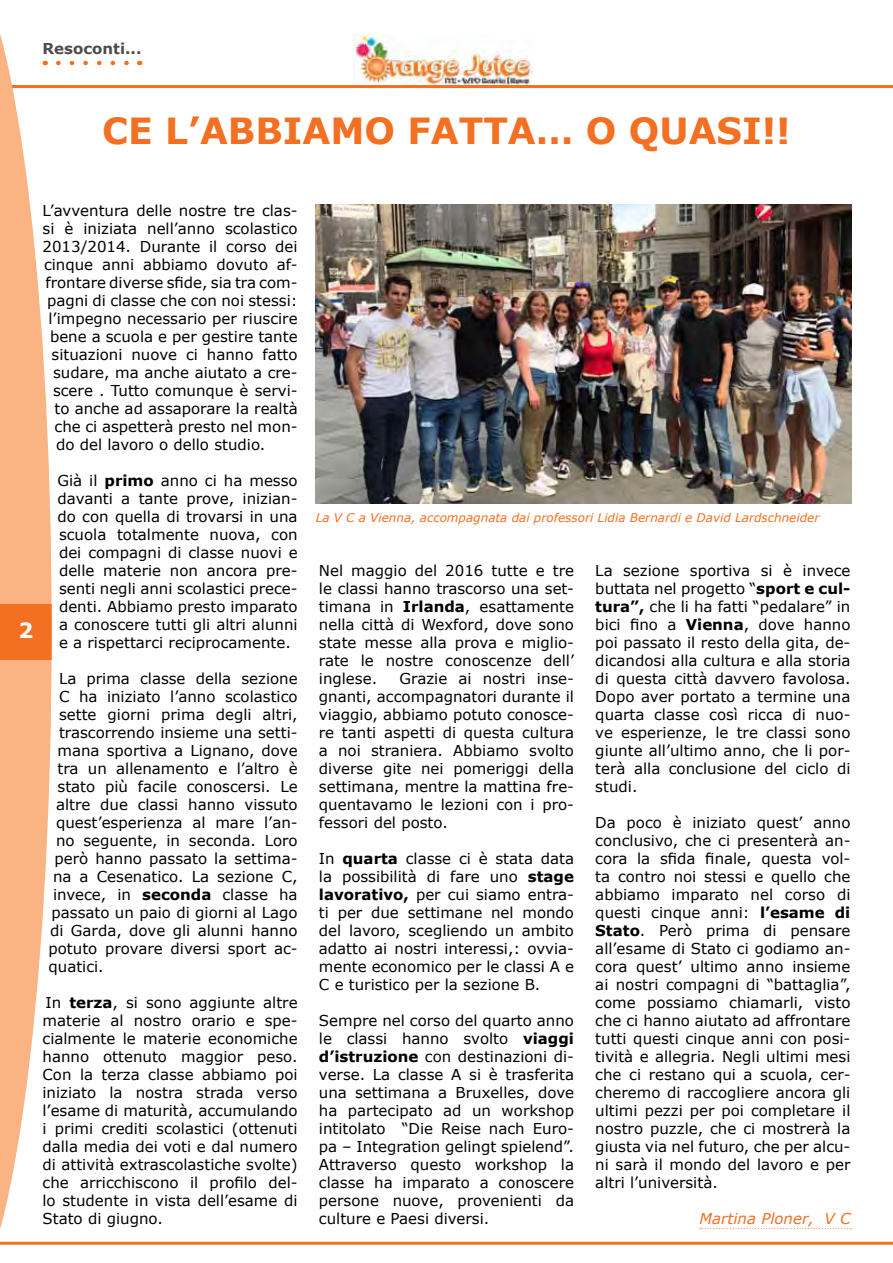
<style>
.page{position:relative;width:893px;height:1263px;background:#fff}
.page>*{position:absolute;margin:0;border:0;box-sizing:border-box;transform-origin:0 0}
.t1{font:700 36px "Verdana";color:#f36f21}
.t2{font:700 21px "Verdana";color:#fff}
.t3{font:15px/18px "Verdana";color:#000;text-align:justify}
.t4{font:italic 15px "Verdana";color:#f36f21}
.t5{font:700 15px "Verdana";color:#4d4d4f}
.t6{font:italic 12px "Verdana";color:#f36f21}
.s1{font-weight:700}
</style>
<div class="page">
<img style="left:354px;top:34px;width:178px;height:55px">
<hr style="left:0;top:85px;width:893px;height:3px;background:#f36f21">
<hr style="left:0;top:1242px;width:893px;height:3px;background:#f36f21">
<svg style="left:0;top:34px;width:52px;height:1211px;fill:#fab383"></svg>
<div style="left:0;top:604px;width:52px;height:55px;background:#f36f21"></div>
<svg style="left:58px;top:61px;width:71px;height:4px"></svg>
<svg style="left:700px;top:1228px;width:151px;height:1px"></svg>
<img style="left:316px;top:204px;width:535px;height:299px">
<p class="t5" style="left:43px;top:38px;width:100px">Resoconti...</p>
<h1 class="t1" style="left:102px;top:105px;width:127px">Ce l’abbiamo</h1>
<h1 class="t1" style="left:407px;top:105px;width:26px">fatta</h1>
<h1 class="t1" style="left:536px;top:105px;width:178px">… o quasi</h1>
<h1 class="t1" style="left:762px;top:105px;width:30px">!!</h1>
<h2 class="t2" style="left:18px;top:616px;width:16px">2</h2>
<p class="t3" style="left:43px;top:201px;width:257px">L’avventura delle nostre tre clas-</p>
<p class="t3" style="left:43px;top:219px;width:257px">si è iniziata nell’anno scolastico</p>
<p class="t3" style="left:43px;top:237px;width:257px">2013/2014. Durante il corso dei</p>
<p class="t3" style="left:44px;top:255px;width:255px">cinque anni abbiamo dovuto af-</p>
<p class="t3" style="left:46px;top:273px;width:254px">frontare diverse sfide, sia tra com-</p>
<p class="t3" style="left:47px;top:291px;width:252px">pagni di classe che con noi stessi:</p>
<p class="t3" style="left:49px;top:309px;width:251px">l’impegno necessario per riuscire</p>
<p class="t3" style="left:50px;top:327px;width:249px">bene a scuola e per gestire tante</p>
<p class="t3" style="left:52px;top:345px;width:248px">situazioni nuove ci hanno fatto</p>
<p class="t3" style="left:53px;top:363px;width:246px">sudare, ma anche aiutato a cre-</p>
<p class="t3" style="left:53px;top:381px;width:246px">scere . Tutto comunque è servi-</p>
<p class="t3" style="left:55px;top:399px;width:245px">to anche ad assaporare la realtà</p>
<p class="t3" style="left:55px;top:417px;width:245px">che ci aspetterà presto nel mon-</p>
<p class="t3" style="left:56px;top:435px;width:211px">do del lavoro o dello studio.</p>
<p class="t3" style="left:58px;top:471px;width:242px">Già il <span class="s1">primo</span> anno ci ha messo davanti a tante prove, inizian&shy;do con quella di trovarsi in una scuola totalmente nuova, con dei compagni di classe nuovi e delle materie non ancora pre&shy;senti negli anni scolastici prece&shy;denti. Abbiamo presto imparato a conoscere tutti gli altri alunni e a rispettarci reciprocamente.</p>
<p class="t3" style="left:59px;top:669px;width:240px">La prima classe della sezione</p>
<p class="t3" style="left:59px;top:687px;width:240px">C ha iniziato l’anno scolastico</p>
<p class="t3" style="left:59px;top:705px;width:240px">sette giorni prima degli altri,</p>
<p class="t3" style="left:59px;top:723px;width:240px">trascorrendo insieme una setti-</p>
<p class="t3" style="left:58px;top:741px;width:242px">mana sportiva a Lignano, dove</p>
<p class="t3" style="left:58px;top:759px;width:242px">tra un allenamento e l’altro è</p>
<p class="t3" style="left:58px;top:777px;width:242px">stato più facile conoscersi. Le</p>
<p class="t3" style="left:56px;top:795px;width:243px">altre due classi hanno vissuto</p>
<p class="t3" style="left:56px;top:813px;width:243px">quest’esperienza al mare l’an-</p>
<p class="t3" style="left:56px;top:831px;width:243px">no seguente, in seconda. Loro</p>
<p class="t3" style="left:55px;top:849px;width:245px">però hanno passato la settima-</p>
<p class="t3" style="left:53px;top:867px;width:246px">na a Cesenatico. La sezione C,</p>
<p class="t3" style="left:53px;top:885px;width:246px">invece, in <span class="s1">seconda</span> classe ha</p>
<p class="t3" style="left:52px;top:903px;width:248px">passato un paio di giorni al Lago</p>
<p class="t3" style="left:50px;top:921px;width:249px">di Garda, dove gli alunni hanno</p>
<p class="t3" style="left:49px;top:939px;width:251px">potuto provare diversi sport ac-</p>
<p class="t3" style="left:49px;top:957px;width:57px">quatici.</p>
<p class="t3" style="left:43px;top:993px;width:257px">In <span class="s1">terza</span>, si sono aggiunte altre materie al nostro orario e spe&shy;cialmente le materie economiche hanno ottenuto maggior peso.<br>Con la terza classe abbiamo poi iniziato la nostra strada verso l’esame di maturità, accumulando i primi crediti scolastici (ottenuti dalla media dei voti e dal numero di attività extrascolastiche svolte) che arricchiscono il profilo del&shy;lo studente in vista dell’esame di Stato di giugno.</p>
<p class="t6" style="left:316px;top:509px;width:505px">La V C a Vienna, accompagnata dai professori Lidia Bernardi e David Lardschneider</p>
<p class="t3" style="left:319px;top:561px;width:257px">Nel maggio del 2016 tutte e tre le classi hanno trascorso una set&shy;timana in <span class="s1">Irlanda</span>, esattamente nella città di Wexford, dove sono state messe alla prova e miglio&shy;rate le nostre conoscenze dell’ inglese.</p>
<p class="t3" style="left:319px;top:669px;width:257px;text-indent:81px">Grazie ai nostri inse&shy;gnanti, accompagnatori durante il viaggio, abbiamo potuto conosce&shy;re tanti aspetti di questa cultura a noi straniera. Abbiamo svolto diverse gite nei pomeriggi della settimana, mentre la mattina fre&shy;quentavamo le lezioni con i pro&shy;fessori del posto.</p>
<p class="t3" style="left:319px;top:849px;width:257px">In <span class="s1">quarta</span> classe ci è stata data la possibilità di fare uno <span class="s1">stage lavorativo,</span> per cui siamo entra&shy;ti per due settimane nel mondo del lavoro, scegliendo un ambito adatto ai nostri interessi,: ovvia&shy;mente economico per le classi A e C e turistico per la sezione B.</p>
<p class="t3" style="left:319px;top:1011px;width:257px">Sempre nel corso del quarto anno le classi hanno svolto <span class="s1">viaggi d’istruzione</span> con destinazioni di&shy;verse. La classe A si è trasferita una settimana a Bruxelles, dove ha partecipato ad un workshop intitolato “Die Reise nach Euro&shy;pa – Integration gelingt spielend”.<br>Attraverso questo workshop la classe ha imparato a conoscere persone nuove, provenienti da culture e Paesi diversi.</p>
<p class="t3" style="left:595px;top:561px;width:257px">La sezione sportiva si è invece buttata nel progetto “<span class="s1">sport e cul&shy;tura”,</span> che li ha fatti “pedalare” in bici fino a <span class="s1">Vienna</span>, dove hanno poi passato il resto della gita, de&shy;dicandosi alla cultura e alla storia di questa città davvero favolosa.<br>Dopo aver portato a termine una quarta classe così ricca di nuo&shy;ve esperienze, le tre classi sono giunte all’ultimo anno, che li por&shy;terà alla conclusione del ciclo di studi.</p>
<p class="t3" style="left:595px;top:813px;width:257px">Da poco è iniziato quest’ anno conclusivo, che ci presenterà an&shy;cora la sfida finale, questa vol&shy;ta contro noi stessi e quello che abbiamo imparato nel corso di questi cinque anni: <span class="s1">l’esame di Stato</span>. Però prima di pensare all’esame di Stato ci godiamo an&shy;cora quest’ ultimo anno insieme ai nostri compagni di “battaglia”, come possiamo chiamarli, visto che ci hanno aiutato ad affrontare tutti questi cinque anni con posi&shy;tività e allegria. Negli ultimi mesi che ci restano qui a scuola, cer&shy;cheremo di raccogliere ancora gli ultimi pezzi per poi completare il nostro puzzle, che ci mostrerà la giusta via nel futuro, che per alcu&shy;ni sarà il mondo del lavoro e per altri l’università.</p>
<p class="t4" style="left:699px;top:1208px;width:152px">Martina Ploner, V C</p>
</div>
